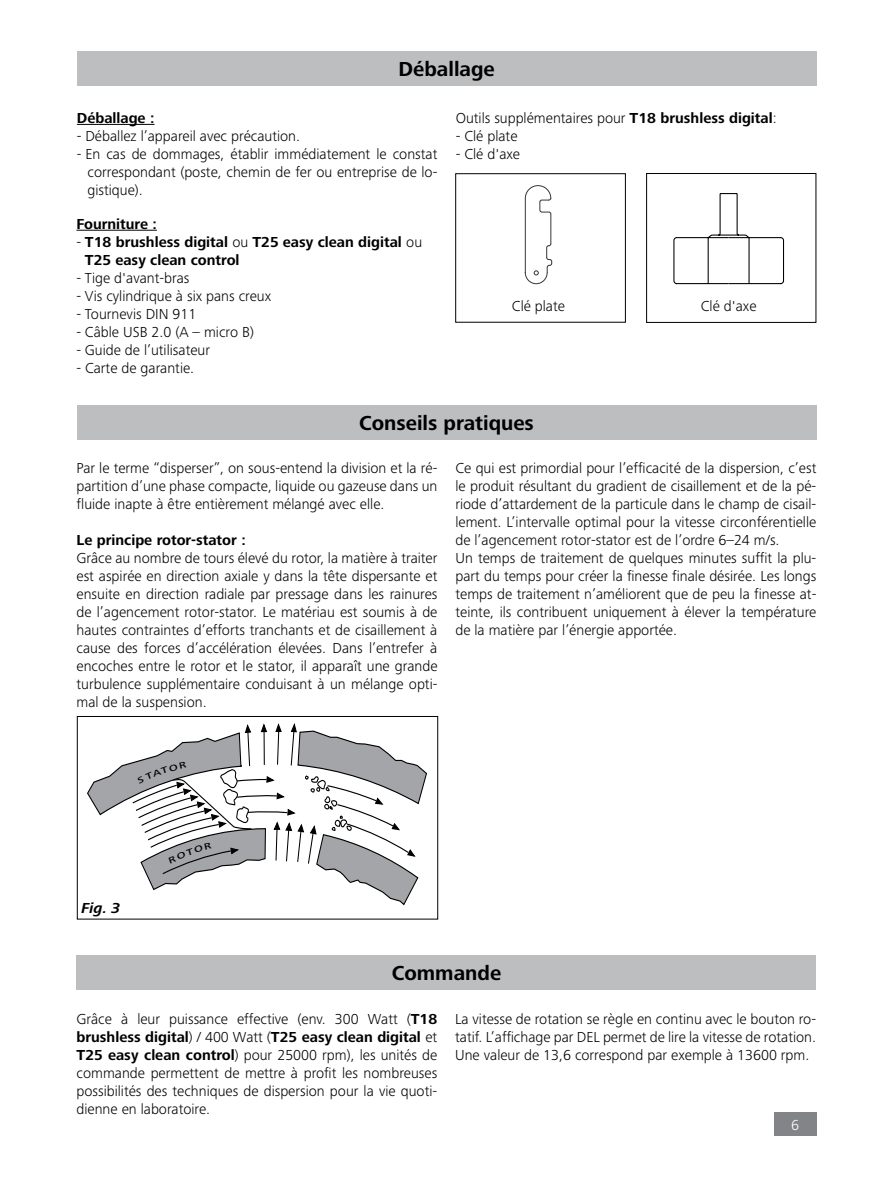
<style>
.page{position:relative;width:893px;height:1187px;background:#fff}
.page>*{position:absolute;margin:0;border:0;box-sizing:border-box;transform-origin:0 0}
.t1{font:700 21px "Frutiger Next IKA";color:#000}
.t2{font:300 15px/18px "Frutiger Next IKA";color:#000;text-align:justify}
.t3{font:700 15px/18px "Frutiger Next IKA";color:#000}
.t4{font:italic 700 15px "Frutiger Next IKA";color:#000}
.t5{font:300 15px "Frutiger Next IKA";color:#fff}
.s1{font-weight:700}
.s2{font-weight:300}
</style>
<div class="page">
<div style="left:774px;top:1112px;width:42px;height:23px;background:#838487"></div>
<hr style="left:77px;top:124px;width:77px;height:1px;background:#000">
<div style="left:77px;top:51px;width:739px;height:34px;background:#bcbec0"></div>
<hr style="left:76px;top:230px;width:81px;height:1px;background:#000">
<div style="left:77px;top:405px;width:739px;height:34px;background:#bcbec0"></div>
<div style="left:77px;top:716px;width:361px;height:203px;border:1px solid #000"></div>
<div style="left:77px;top:955px;width:739px;height:34px;background:#bcbec0"></div>
<svg style="left:525px;top:185px;width:27px;height:99px"></svg>
<div style="left:455px;top:173px;width:171px;height:149px;border:1px solid #000"></div>
<svg style="left:673px;top:193px;width:111px;height:91px"></svg>
<div style="left:646px;top:173px;width:170px;height:150px;border:1px solid #000"></div>
<svg style="left:87px;top:723px;width:340px;height:182px"></svg>
<h1 class="t1" style="left:398px;top:57px;width:98px">Déballage</h1>
<p class="t3" style="left:77px;top:109px;width:79px">Déballage :</p>
<p class="t2" style="left:77px;top:127px;width:225px">- Déballez l’appareil avec précaution.</p>
<p class="t2" style="left:88px;top:145px;width:351px;text-indent:-11px">- En cas de dommages, établir immédiatement le constat correspondant (poste, chemin de fer ou entreprise de lo&shy;gistique).</p>
<p class="t2" style="left:456px;top:109px;width:323px">Outils supplémentaires pour <span class="s1">T18 brushless digital</span>:</p>
<p class="t2" style="left:456px;top:127px;width:63px">- Clé plate</p>
<p class="t2" style="left:456px;top:145px;width:66px">- Clé d'axe</p>
<p class="t3" style="left:76px;top:215px;width:82px">Fourniture :</p>
<p class="t3" style="left:85px;top:233px;width:339px;text-indent:-9px"><span class="s2">-</span> T18 brushless digital <span class="s2">ou</span> T25 easy clean digital <span class="s2">ou<br></span>T25 easy clean control</p>
<p class="t2" style="left:76px;top:269px;width:114px">- Tige d'avant-bras</p>
<p class="t2" style="left:76px;top:287px;width:196px">- Vis cylindrique à six pans creux</p>
<p class="t2" style="left:76px;top:305px;width:122px">- Tournevis DIN 911</p>
<p class="t2" style="left:76px;top:323px;width:179px">- Câble USB 2.0 (A – micro B)</p>
<p class="t2" style="left:76px;top:341px;width:135px">- Guide de l’utilisateur</p>
<p class="t2" style="left:76px;top:359px;width:119px">- Carte de garantie.</p>
<h1 class="t1" style="left:359px;top:411px;width:176px">Conseils pratiques</h1>
<p class="t2" style="left:77px;top:458px;width:362px">Par le terme “disperser”, on sous-entend la division et la ré&shy;partition d’une phase compacte, liquide ou gazeuse dans un fluide inapte à être entièrement mélangé avec elle.</p>
<p class="t3" style="left:77px;top:531px;width:171px">Le principe rotor-stator :</p>
<p class="t2" style="left:77px;top:548px;width:362px">Grâce au nombre de tours élevé du rotor, la matière à traiter est aspirée en direction axiale y dans la tête dispersante et ensuite en direction radiale par pressage dans les rainures de l’agencement rotor-stator. Le matériau est soumis à de hautes contraintes d’efforts tranchants et de cisaillement à cause des forces d’accélération élevées. Dans l’entrefer à encoches entre le rotor et le stator, il apparaît une grande turbulence supplémentaire conduisant à un mélange opti&shy;mal de la suspension.</p>
<p class="t2" style="left:512px;top:297px;width:55px">Clé plate</p>
<p class="t2" style="left:701px;top:297px;width:57px">Clé d'axe</p>
<p class="t2" style="left:455px;top:458px;width:362px;text-align:left">Ce qui est primordial pour l’efficacité de la dispersion, c’est le produit résultant du gradient de cisaillement et de la pé&shy;riode d’attardement de la particule dans le champ de cisail&shy;lement. L’intervalle optimal pour la vitesse circonférentielle de l’agencement rotor-stator est de l’ordre 6–24 m/s.<br>Un temps de traitement de quelques minutes suffit la plu&shy;part du temps pour créer la finesse finale désirée. Les longs temps de traitement n’améliorent que de peu la finesse at&shy;teinte, ils contribuent uniquement à élever la température de la matière par l’énergie apportée.</p>
<p class="t4" style="left:82px;top:898px;width:40px">Fig. 3</p>
<h1 class="t1" style="left:392px;top:960px;width:111px">Commande</h1>
<p class="t2" style="left:77px;top:1009px;width:362px">Grâce à leur puissance effective (env. 300 Watt (<span class="s1">T18 brushless digital</span>) / 400 Watt (<span class="s1">T25 easy clean digital</span> et <span class="s1">T25 easy clean control</span>) pour 25000 rpm), les unités de commande permettent de mettre à profit les nombreuses possibilités des techniques de dispersion pour la vie quoti&shy;dienne en laboratoire.</p>
<p class="t2" style="left:455px;top:1009px;width:362px">La vitesse de rotation se règle en continu avec le bouton ro&shy;tatif. L’affichage par DEL permet de lire la vitesse de rotation.<br>Une valeur de 13,6 correspond par exemple à 13600 rpm.</p>
<p class="t5" style="left:791px;top:1115px;width:9px">6</p>
</div>
